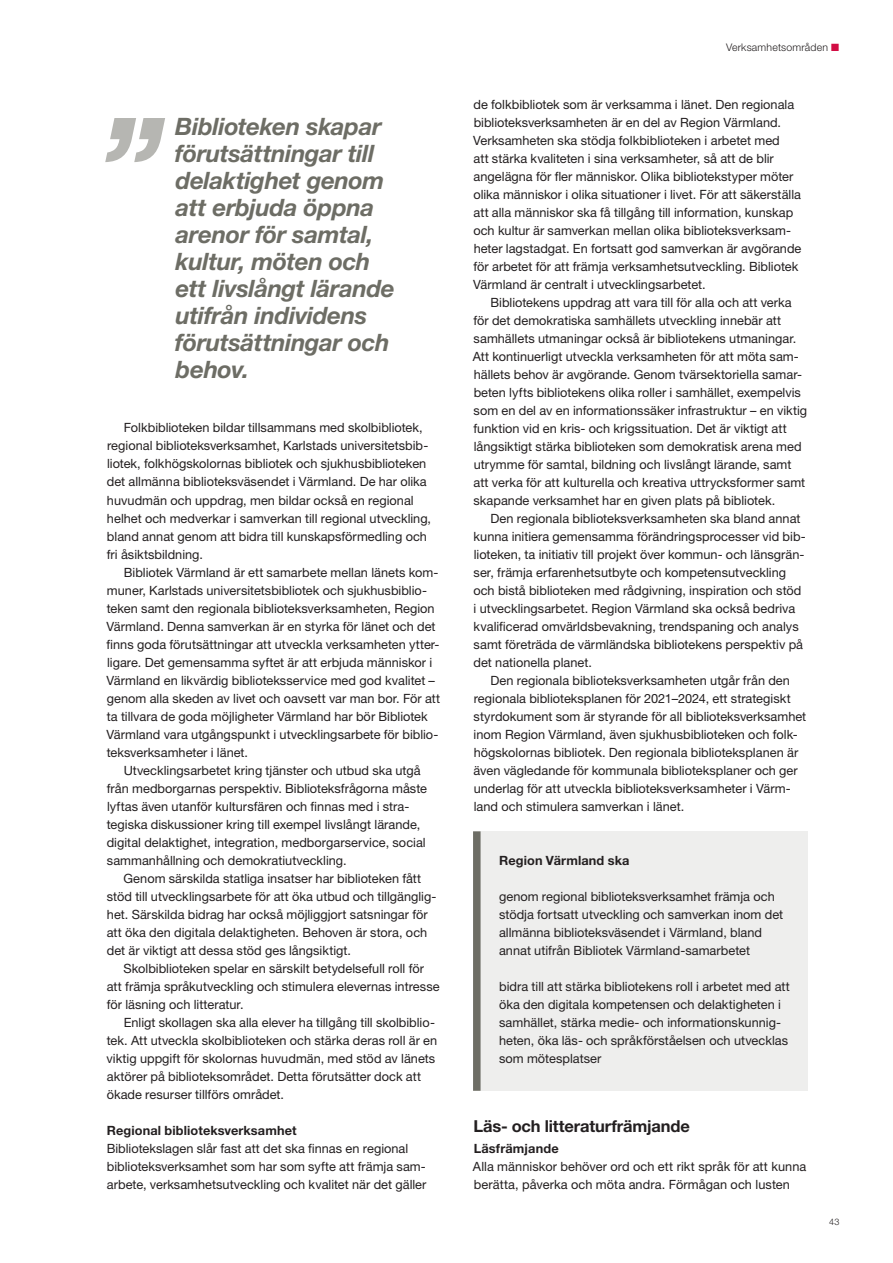
<style>
.page{position:relative;width:893px;height:1263px;background:#fff}
.page>*{position:absolute;margin:0;border:0;box-sizing:border-box;transform-origin:0 0}
.t1{font:italic 700 24px/27px "Helvetica Neue LT Pro";letter-spacing:-.015em;color:#6d6d65}
.t2{font:700 16.5px "Helvetica Neue LT Pro";letter-spacing:-.005em;color:#231f20}
.t3{font:12.75px/18px "Helvetica Neue LT Pro";color:#231f20}
.t4{font:700 12.75px "Helvetica Neue LT Pro";letter-spacing:.01em;color:#231f20}
.t5{font:300 10.5px "Helvetica Neue LT Pro";letter-spacing:.02em;color:#231f20}
.t6{font:300 9px "Helvetica Neue LT Pro";color:#231f20}
.s1{color:#d20d44}
</style>
<div class="page">
<div style="left:473px;top:831px;width:335px;height:260px;background:#eeeeed"></div>
<div style="left:473px;top:831px;width:8px;height:260px;background:#6d6d65"></div>
<svg style="left:105px;top:118px;width:60px;height:44px"></svg>
<h1 class="t1" style="left:175px;top:113px;width:221px">Biblioteken skapar förutsättningar till delaktighet genom att erbjuda öppna arenor för samtal, kultur, möten och ett livslångt lärande utifrån individens förutsättningar och behov.</h1>
<p class="t3" style="left:107px;top:419px;width:326px;text-indent:17px">Folkbiblioteken bildar tillsammans med skolbibliotek, regional biblioteksverksamhet, Karlstads universitetsbib&shy;liotek, folkhögskolornas bibliotek och sjukhusbiblioteken det allmänna biblioteksväsendet i Värmland. De har olika huvudmän och uppdrag, men bildar också en regional helhet och medverkar i samverkan till regional utveckling, bland annat genom att bidra till kunskapsförmedling och fri åsiktsbildning.</p>
<p class="t3" style="left:124px;top:563px;width:316px">Bibliotek Värmland är ett samarbete mellan länets kom-</p>
<p class="t3" style="left:107px;top:581px;width:322px">muner, Karlstads universitetsbibliotek och sjukhusbiblio-</p>
<p class="t3" style="left:107px;top:599px;width:329px">teken samt den regionala biblioteksverksamheten, Region</p>
<p class="t3" style="left:106px;top:617px;width:331px">Värmland. Denna samverkan är en styrka för länet och det</p>
<p class="t3" style="left:107px;top:635px;width:334px">finns goda förutsättningar att utveckla verksamheten ytter-</p>
<p class="t3" style="left:107px;top:653px;width:327px">ligare. Det gemensamma syftet är att erbjuda människor i</p>
<p class="t3" style="left:106px;top:671px;width:330px">Värmland en likvärdig biblioteksservice med god kvalitet –</p>
<p class="t3" style="left:107px;top:689px;width:335px">genom alla skeden av livet och oavsett var man bor. För att</p>
<p class="t3" style="left:107px;top:707px;width:323px">ta tillvara de goda möjligheter Värmland har bör Bibliotek</p>
<p class="t3" style="left:106px;top:725px;width:334px">Värmland vara utgångspunkt i utvecklingsarbete för biblio-</p>
<p class="t3" style="left:107px;top:743px;width:143px">teksverksamheter i länet.</p>
<p class="t3" style="left:124px;top:761px;width:298px">Utvecklingsarbetet kring tjänster och utbud ska utgå</p>
<p class="t3" style="left:107px;top:779px;width:322px">från medborgarnas perspektiv. Biblioteksfrågorna måste</p>
<p class="t3" style="left:107px;top:797px;width:304px">lyftas även utanför kultursfären och finnas med i stra-</p>
<p class="t3" style="left:107px;top:815px;width:315px">tegiska diskussioner kring till exempel livslångt lärande,</p>
<p class="t3" style="left:107px;top:833px;width:320px">digital delaktighet, integration, medborgarservice, social</p>
<p class="t3" style="left:107px;top:851px;width:241px">sammanhållning och demokratiutveckling.</p>
<p class="t3" style="left:124px;top:869px;width:299px">Genom särskilda statliga insatser har biblioteken fått</p>
<p class="t3" style="left:107px;top:887px;width:331px">stöd till utvecklingsarbete för att öka utbud och tillgänglig-</p>
<p class="t3" style="left:107px;top:905px;width:322px">het. Särskilda bidrag har också möjliggjort satsningar för</p>
<p class="t3" style="left:107px;top:923px;width:322px">att öka den digitala delaktigheten. Behoven är stora, och</p>
<p class="t3" style="left:107px;top:941px;width:246px">det är viktigt att dessa stöd ges långsiktigt.</p>
<p class="t3" style="left:124px;top:959px;width:302px">Skolbiblioteken spelar en särskilt betydelsefull roll för</p>
<p class="t3" style="left:107px;top:977px;width:334px">att främja språkutveckling och stimulera elevernas intresse</p>
<p class="t3" style="left:107px;top:995px;width:138px">för läsning och litteratur.</p>
<p class="t3" style="left:124px;top:1013px;width:313px">Enligt skollagen ska alla elever ha tillgång till skolbiblio-</p>
<p class="t3" style="left:107px;top:1031px;width:332px">tek. Att utveckla skolbiblioteken och stärka deras roll är en</p>
<p class="t3" style="left:107px;top:1049px;width:330px">viktig uppgift för skolornas huvudmän, med stöd av länets</p>
<p class="t3" style="left:107px;top:1067px;width:316px">aktörer på biblioteksområdet. Detta förutsätter dock att</p>
<p class="t3" style="left:107px;top:1085px;width:179px">ökade resurser tillförs området.</p>
<p class="t4" style="left:107px;top:1122px;width:191px">Regional biblioteksverksamhet</p>
<p class="t3" style="left:107px;top:1139px;width:321px">Bibliotekslagen slår fast att det ska finnas en regional biblioteksverksamhet som har som syfte att främja sam&shy;arbete, verksamhetsutveckling och kvalitet när det gäller</p>
<p class="t5" style="left:726px;top:40px;width:114px">Verksamhetsområden <span class="s1">■</span></p>
<p class="t3" style="left:473px;top:95px;width:330px">de folkbibliotek som är verksamma i länet. Den regionala biblioteksverksamheten är en del av Region Värmland.<br>Verksamheten ska stödja folkbiblioteken i arbetet med<br>att stärka kvaliteten i sina verksamheter, så att de blir angelägna för fler människor. Olika bibliotekstyper möter olika människor i olika situationer i livet. För att säkerställa att alla människor ska få tillgång till information, kunskap och kultur är samverkan mellan olika biblioteksverksam&shy;heter lagstadgat. En fortsatt god samverkan är avgörande för arbetet för att främja verksamhetsutveckling. Bibliotek Värmland är centralt i utvecklingsarbetet.</p>
<p class="t3" style="left:473px;top:293px;width:336px;text-indent:18px">Bibliotekens uppdrag att vara till för alla och att verka för det demokratiska samhällets utveckling innebär att samhällets utmaningar också är bibliotekens utmaningar.<br>Att kontinuerligt utveckla verksamheten för att möta sam&shy;hällets behov är avgörande. Genom tvärsektoriella samar&shy;beten lyfts bibliotekens olika roller i samhället, exempelvis som en del av en informationssäker infrastruktur – en viktig funktion vid en kris- och krigssituation. Det är viktigt att långsiktigt stärka biblioteken som demokratisk arena med utrymme för samtal, bildning och livslångt lärande, samt att verka för att kulturella och kreativa uttrycksformer samt skapande verksamhet har en given plats på bibliotek.</p>
<p class="t3" style="left:473px;top:509px;width:334px;text-indent:17px">Den regionala biblioteksverksamheten ska bland annat kunna initiera gemensamma förändringsprocesser vid bib&shy;lioteken, ta initiativ till projekt över kommun- och länsgrän&shy;ser, främja erfarenhetsutbyte och kompetensutveckling och bistå biblioteken med rådgivning, inspiration och stöd i utvecklingsarbetet. Region Värmland ska också bedriva kvalificerad omvärldsbevakning, trendspaning och analys samt företräda de värmländska bibliotekens perspektiv på det nationella planet.</p>
<p class="t3" style="left:474px;top:671px;width:334px;text-indent:17px">Den regionala biblioteksverksamheten utgår från den regionala biblioteksplanen för 2021–2024, ett strategiskt styrdokument som är styrande för all biblioteksverksamhet inom Region Värmland, även sjukhusbiblioteken och folk&shy;högskolornas bibliotek. Den regionala biblioteksplanen är även vägledande för kommunala biblioteksplaner och ger underlag för att utveckla biblioteksverksamheter i Värm&shy;land och stimulera samverkan i länet.</p>
<p class="t4" style="left:499px;top:852px;width:132px">Region Värmland ska</p>
<p class="t3" style="left:499px;top:887px;width:286px">genom regional biblioteksverksamhet främja och stödja fortsatt utveckling och samverkan inom det allmänna biblioteksväsendet i Värmland, bland annat utifrån Bibliotek Värmland-samarbetet</p>
<p class="t3" style="left:499px;top:977px;width:292px">bidra till att stärka bibliotekens roll i arbetet med att öka den digitala kompetensen och delaktigheten i samhället, stärka medie- och informationskunnig&shy;heten, öka läs- och språkförståelsen och utvecklas som mötesplatser</p>
<p class="t2" style="left:473px;top:1115px;width:218px">Läs- och litteraturfrämjande</p>
<p class="t4" style="left:474px;top:1140px;width:86px">Läsfrämjande</p>
<p class="t3" style="left:473px;top:1157px;width:335px">Alla människor behöver ord och ett rikt språk för att kunna berätta, påverka och möta andra. Förmågan och lusten</p>
<p class="t6" style="left:829px;top:1216px;width:12px">43</p>
</div>
